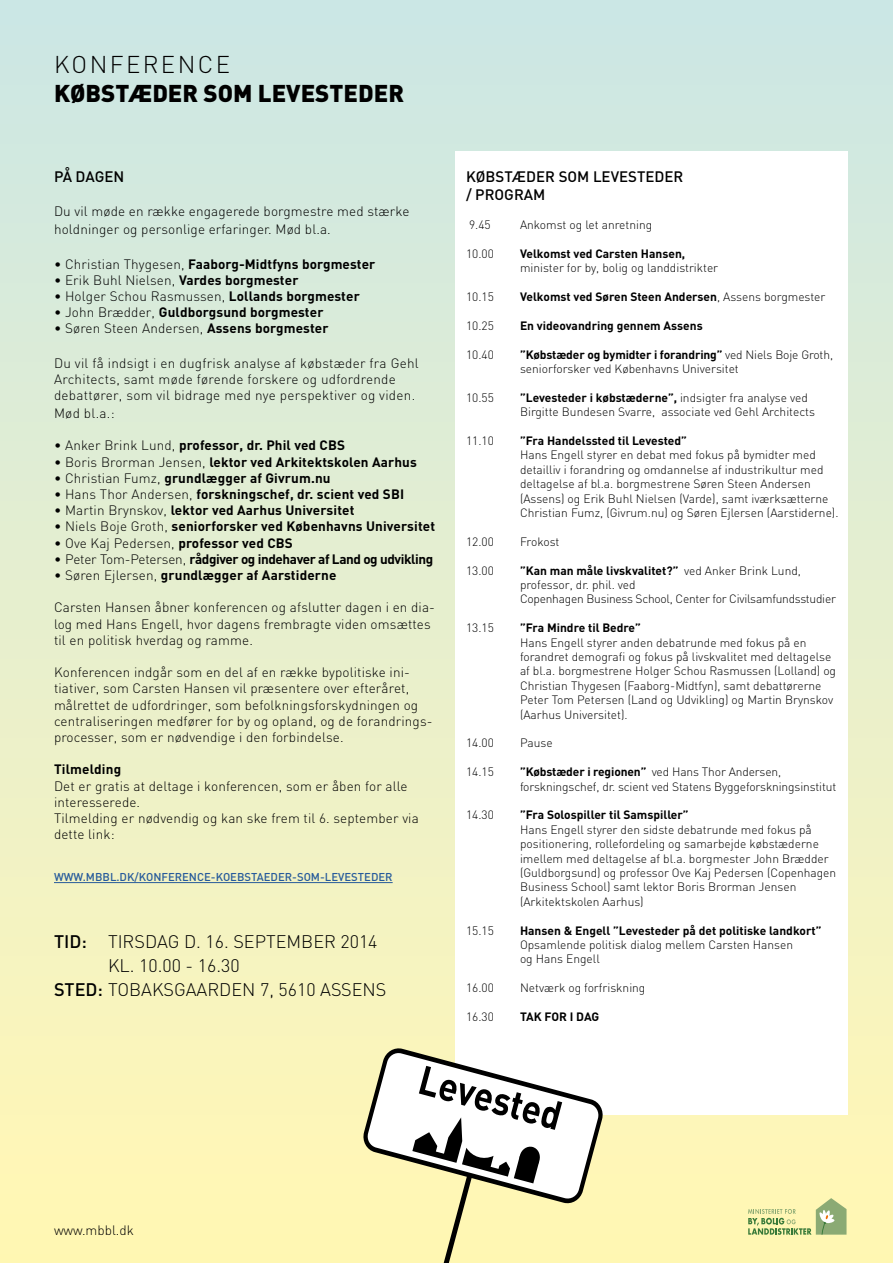
<style>
.page{position:relative;width:893px;height:1263px;background:#fff}
.page>*{position:absolute;margin:0;border:0;box-sizing:border-box;transform-origin:0 0}
.t1{font:900 24px "DIN";color:#000}
.t2{font:300 24px "DIN";letter-spacing:.1em;color:#000}
.t3{font:300 18px "DIN";color:#000}
.t4{font:500 15px/18px "DIN";color:#000}
.t5{font:300 13.5px/16.2px "DIN";letter-spacing:.01em;color:#000}
.t6{font:700 13.5px "DIN";letter-spacing:.01em;color:#000}
.t7{font:700 13.5px "DIN";letter-spacing:-.03em;color:#000}
.t8{font:300 12px/14.4px "DIN";color:#000}
.t9{font:700 12px "DIN";color:#000}
.t10{font:300 12px/14.4px "DIN";letter-spacing:-.02em;color:#000}
.t11{font:500 11.25px "DIN";color:#275b9b}
.s1{font-weight:300}
.s2{font-weight:700}
.s3{font-weight:500}
</style>
<div class="page">
<div style="left:0;top:0;width:893px;height:1263px;background:linear-gradient(to bottom,#cbe7e6,#fff8b4)"></div>
<hr style="left:54px;top:882px;width:339px;height:1px;background:#275b9b">
<div style="left:455px;top:151px;width:393px;height:963px;background:#fff"></div>
<svg style="left:748px;top:1198px;width:98px;height:37px;background:#ccd699"></svg>
<svg style="left:357px;top:1042px;width:252px;height:221px"></svg>
<h1 class="t2" style="left:54px;top:50px;width:178px">KONFERENCE</h1>
<h1 class="t1" style="left:54px;top:77px;width:351px">KØBSTÆDER SOM LEVESTEDER</h1>
<p class="t4" style="left:54px;top:167px;width:72px">PÅ DAGEN</p>
<p class="t5" style="left:54px;top:202px;width:357px;line-height:18px">Du vil møde en række engagerede borgmestre med stærke holdninger og personlige erfaringer. Mød bl.a.</p>
<p class="t6" style="left:54px;top:255px;width:323px"><span class="s1">• Christian Thygesen,</span> Faaborg-Midtfyns borgmester</p>
<p class="t5" style="left:54px;top:272px;width:246px">• Erik Buhl Nielsen, <span class="s2">Vardes borgmester</span></p>
<p class="t5" style="left:54px;top:288px;width:307px">• Holger Schou Rasmussen, <span class="s2">Lollands borgmester</span></p>
<p class="t6" style="left:54px;top:303px;width:271px"><span class="s1">• John Brædder,</span> Guldborgsund borgmester</p>
<p class="t5" style="left:54px;top:320px;width:276px">• Søren Steen Andersen, <span class="s2">Assens borgmester</span></p>
<p class="t5" style="left:54px;top:354px;width:366px">Du vil få indsigt i en dugfrisk analyse af købstæder fra Gehl<br>Architects, samt møde førende forskere og udfordrende debattører, som vil bidrage med nye perspektiver og viden.</p>
<p class="t5" style="left:54px;top:405px;width:62px">Mød bl.a.:</p>
<p class="t6" style="left:54px;top:437px;width:293px"><span class="s1">• Anker Brink Lund,</span> professor, dr. Phil ved CBS</p>
<p class="t6" style="left:54px;top:453px;width:364px"><span class="s1">• Boris Brorman Jensen,</span> lektor ved Arkitektskolen Aarhus</p>
<p class="t6" style="left:54px;top:469px;width:278px"><span class="s1">• Christian Fumz,</span> grundlægger af Givrum.nu</p>
<p class="t6" style="left:54px;top:485px;width:352px"><span class="s1">• Hans Thor Andersen,</span> forskningschef, dr. scient ved SBI</p>
<p class="t6" style="left:54px;top:501px;width:302px"><span class="s1">• Martin Brynskov,</span> lektor ved Aarhus Universitet</p>
<p class="t6" style="left:54px;top:518px;width:383px"><span class="s1">• Niels Boje Groth,</span> seniorforsker ved Københavns Universitet</p>
<p class="t5" style="left:54px;top:534px;width:240px">• Ove Kaj Pedersen, <span class="s2">professor ved CBS</span></p>
<p class="t7" style="left:54px;top:550px;width:381px"><span class="s1">• Peter Tom-Petersen,</span> rådgiver og indehaver af Land og udvikling</p>
<p class="t6" style="left:54px;top:566px;width:284px"><span class="s1">• Søren Ejlersen,</span> grundlægger af Aarstiderne</p>
<p class="t5" style="left:54px;top:599px;width:382px">Carsten Hansen åbner konferencen og afslutter dagen i en dia&shy;log med Hans Engell, hvor dagens frembragte viden omsættes til en politisk hverdag og ramme.</p>
<p class="t5" style="left:54px;top:664px;width:380px">Konferencen indgår som en del af en række bypolitiske ini&shy;tiativer, som Carsten Hansen vil præsentere over efteråret, målrettet de udfordringer, som befolkningsforskydningen og centraliseringen medfører for by og opland, og de forandrings&shy;processer, som er nødvendige i den forbindelse.</p>
<p class="t6" style="left:54px;top:761px;width:69px">Tilmelding</p>
<p class="t5" style="left:54px;top:777px;width:366px">Det er gratis at deltage i konferencen, som er åben for alle interesserede.<br>Tilmelding er nødvendig og kan ske frem til 6. september via dette link:</p>
<p class="t11" style="left:54px;top:870px;width:340px">WWW.MBBL.DK/KONFERENCE-KOEBSTAEDER-SOM-LEVESTEDER</p>
<h2 class="t3" style="left:54px;top:931px;width:325px"><span class="s3">TID:</span> TIRSDAG D. 16. SEPTEMBER 2014</h2>
<h2 class="t3" style="left:108px;top:955px;width:133px">KL. 10.00 - 16.30</h2>
<h2 class="t3" style="left:54px;top:979px;width:334px"><span class="s3">STED:</span> TOBAKSGAARDEN 7, 5610 ASSENS</h2>
<p class="t4" style="left:466px;top:167px;width:219px">KØBSTÆDER SOM LEVESTEDER / PROGRAM</p>
<p class="t8" style="left:469px;top:217px;width:23px">9.45</p>
<p class="t8" style="left:520px;top:217px;width:134px">Ankomst og let anretning</p>
<p class="t8" style="left:466px;top:246px;width:29px">10.00</p>
<p class="t9" style="left:520px;top:246px;width:167px">Velkomst ved Carsten Hansen,</p>
<p class="t8" style="left:520px;top:261px;width:200px">minister for by, bolig og landdistrikter</p>
<p class="t8" style="left:466px;top:289px;width:29px">10.15</p>
<p class="t9" style="left:520px;top:289px;width:307px">Velkomst ved Søren Steen Andersen<span class="s1">, Assens borgmester</span></p>
<p class="t8" style="left:466px;top:318px;width:29px">10.25</p>
<p class="t9" style="left:520px;top:318px;width:184px">En videovandring gennem Assens</p>
<p class="t8" style="left:466px;top:347px;width:29px">10.40</p>
<p class="t8" style="left:520px;top:347px;width:315px"><span class="s2">”Købstæder og bymidter i forandring”</span> ved Niels Boje Groth, seniorforsker ved Københavns Universitet</p>
<p class="t8" style="left:466px;top:390px;width:29px">10.55</p>
<p class="t8" style="left:520px;top:390px;width:297px"><span class="s2">”Levesteder i købstæderne”,</span> indsigter fra analyse ved<br>Birgitte Bundesen Svarre, associate ved Gehl Architects</p>
<p class="t8" style="left:466px;top:433px;width:29px">11.10</p>
<p class="t9" style="left:520px;top:433px;width:168px">”Fra Handelssted til Levested”</p>
<p class="t8" style="left:520px;top:448px;width:320px">Hans Engell styrer en debat med fokus på bymidter med detailliv i forandring og omdannelse af industrikultur med deltagelse af bl.a. borgmestrene Søren Steen Andersen (Assens) og Erik Buhl Nielsen (Varde), samt iværksætterne Christian Fumz, (Givrum.nu) og Søren Ejlersen (Aarstiderne).</p>
<p class="t8" style="left:466px;top:534px;width:29px">12.00</p>
<p class="t10" style="left:520px;top:534px;width:41px">Frokost</p>
<p class="t8" style="left:466px;top:563px;width:29px">13.00</p>
<p class="t10" style="left:520px;top:563px;width:317px"><span class="s2">”Kan man måle livskvalitet?”</span> ved Anker Brink Lund, professor, dr. phil. ved<br>Copenhagen Business School, Center for Civilsamfundsstudier</p>
<p class="t8" style="left:466px;top:621px;width:29px">13.15</p>
<p class="t9" style="left:520px;top:620px;width:122px">”Fra Mindre til Bedre”</p>
<p class="t8" style="left:520px;top:635px;width:318px">Hans Engell styrer anden debatrunde med fokus på en forandret demografi og fokus på livskvalitet med deltagelse af bl.a. borgmestrene Holger Schou Rasmussen (Lolland) og Christian Thygesen (Faaborg-Midtfyn), samt debattørerne Peter Tom Petersen (Land og Udvikling) og Martin Brynskov (Aarhus Universitet).</p>
<p class="t8" style="left:466px;top:736px;width:29px">14.00</p>
<p class="t8" style="left:520px;top:736px;width:34px">Pause</p>
<p class="t8" style="left:466px;top:765px;width:29px">14.15</p>
<p class="t8" style="left:520px;top:765px;width:318px"><span class="s2">”Købstæder i regionen”</span> ved Hans Thor Andersen, forskningschef, dr. scient ved Statens Byggeforskningsinstitut</p>
<p class="t8" style="left:466px;top:808px;width:29px">14.30</p>
<p class="t9" style="left:520px;top:807px;width:170px">”Fra Solospiller til Samspiller”</p>
<p class="t8" style="left:520px;top:822px;width:318px">Hans Engell styrer den sidste debatrunde med fokus på positionering, rollefordeling og samarbejde købstæderne imellem med deltagelse af bl.a. borgmester John Brædder (Guldborgsund) og professor Ove Kaj Pedersen (Copenhagen Business School) samt lektor Boris Brorman Jensen (Arkitektskolen Aarhus)</p>
<p class="t8" style="left:466px;top:923px;width:29px">15.15</p>
<p class="t9" style="left:520px;top:922px;width:303px">Hansen &amp; Engell ”Levesteder på det politiske landkort”</p>
<p class="t8" style="left:520px;top:937px;width:275px">Opsamlende politisk dialog mellem Carsten Hansen og Hans Engell</p>
<p class="t8" style="left:466px;top:981px;width:29px">16.00</p>
<p class="t8" style="left:520px;top:981px;width:127px">Netværk og forfriskning</p>
<p class="t8" style="left:466px;top:1009px;width:29px">16.30</p>
<p class="t9" style="left:520px;top:1009px;width:81px">TAK FOR I DAG</p>
<p class="t5" style="left:54px;top:1222px;width:81px">www.mbbl.dk</p>
</div>
